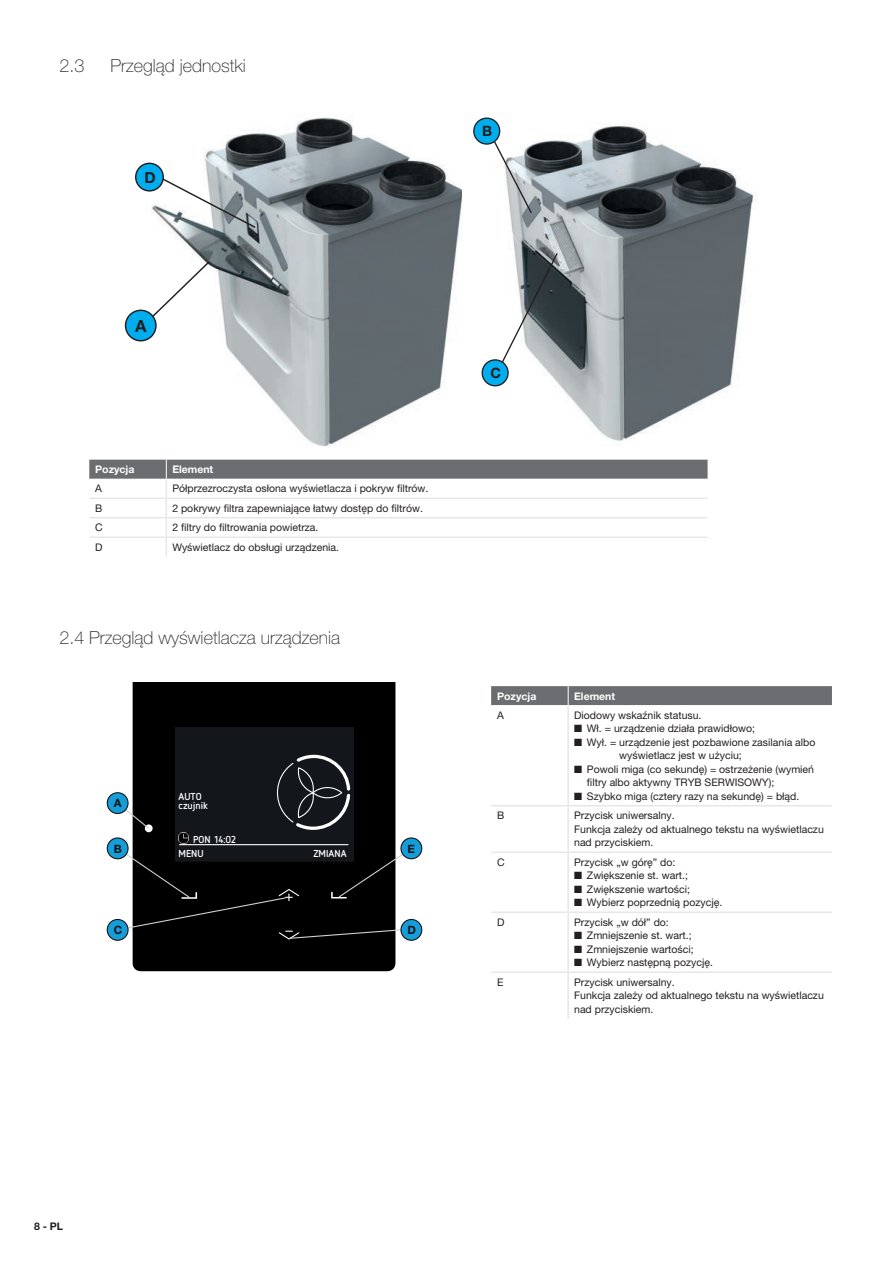
<style>
.page{position:relative;width:893px;height:1263px;background:#fff}
.page>*{position:absolute;margin:0;border:0;box-sizing:border-box;transform-origin:0 0}
.t1{font:100 18px "Helvetica Neue LT Pro";color:#231f20}
.t2{font:700 16.8px "Helvetica Neue LT Pro";color:#231f20}
.t3{font:700 15.15px "Helvetica Neue LT Pro";color:#231f20}
.t4{font:700 14.25px "Helvetica Neue LT Pro";color:#231f20}
.t5{font:700 11.4px "Helvetica Neue LT Pro";color:#111314}
.t6{font:10.5px/13.5px "Helvetica Neue LT Pro";color:#231f20}
.t7{font:700 10.5px "Helvetica Neue LT Pro";color:#fff}
.t8{font:700 10.5px "Helvetica Neue LT Pro";color:#231f20}
.t9{font:700 10.05px/9.3px "Netto OT";color:#fff}
</style>
<div class="page">
<img style="left:146px;top:117px;width:316px;height:330px">
<svg style="left:146px;top:169px;width:111px;height:60px"></svg>
<div style="left:136px;top:163px;width:27px;height:28px;background:#00aeef;border-radius:50%"></div>
<div style="left:135px;top:163px;width:29px;height:29px;border:1px solid #231f20;border-radius:50%"></div>
<svg style="left:138px;top:260px;width:73px;height:71px"></svg>
<div style="left:126px;top:310px;width:30px;height:31px;background:#00aeef;border-radius:50%"></div>
<div style="left:125px;top:310px;width:32px;height:31px;border:1px solid #231f20;border-radius:50%"></div>
<img style="left:473px;top:119px;width:284px;height:322px">
<svg style="left:487px;top:129px;width:46px;height:86px"></svg>
<div style="left:474px;top:118px;width:26px;height:26px;background:#00aeef;border-radius:50%"></div>
<div style="left:473px;top:117px;width:27px;height:28px;border:1px solid #231f20;border-radius:50%"></div>
<svg style="left:495px;top:252px;width:64px;height:122px"></svg>
<div style="left:482px;top:360px;width:26px;height:26px;background:#00aeef;border-radius:50%"></div>
<div style="left:482px;top:359px;width:27px;height:27px;border:1px solid #231f20;border-radius:50%"></div>
<svg style="left:89px;top:460px;width:619px;height:97px"></svg>
<div style="left:133px;top:682px;width:262px;height:289px;background:#000001"></div>
<div style="left:175px;top:727px;width:178px;height:134px;background:#13161b"></div>
<div style="left:107px;top:793px;width:21px;height:20px;background:#149dd9;border-radius:50%"></div>
<div style="left:107px;top:792px;width:22px;height:22px;border:1px solid #111314;border-radius:50%"></div>
<div style="left:107px;top:838px;width:21px;height:21px;background:#149dd9;border-radius:50%"></div>
<div style="left:107px;top:837px;width:22px;height:22px;border:1px solid #111314;border-radius:50%"></div>
<div style="left:107px;top:919px;width:21px;height:21px;background:#149dd9;border-radius:50%"></div>
<div style="left:107px;top:919px;width:22px;height:22px;border:1px solid #111314;border-radius:50%"></div>
<svg style="left:116px;top:753px;width:297px;height:186px"></svg>
<div style="left:401px;top:838px;width:21px;height:21px;background:#149dd9;border-radius:50%"></div>
<div style="left:400px;top:837px;width:22px;height:22px;border:1px solid #111314;border-radius:50%"></div>
<div style="left:401px;top:919px;width:21px;height:21px;background:#149dd9;border-radius:50%"></div>
<div style="left:400px;top:919px;width:22px;height:22px;border:1px solid #111314;border-radius:50%"></div>
<div style="left:491px;top:686px;width:341px;height:19px;background:#6c6d70"></div>
<hr style="left:567px;top:706px;width:2px;height:99px;background:#e6e7e9">
<hr style="left:491px;top:805px;width:77px;height:1px;background:#e6e7e9">
<hr style="left:568px;top:805px;width:264px;height:1px;background:#e6e7e9">
<hr style="left:567px;top:806px;width:2px;height:45px;background:#e6e7e9">
<hr style="left:491px;top:851px;width:77px;height:2px;background:#e6e7e9">
<hr style="left:568px;top:851px;width:264px;height:2px;background:#e6e7e9">
<hr style="left:567px;top:853px;width:2px;height:58px;background:#e6e7e9">
<hr style="left:491px;top:911px;width:77px;height:2px;background:#e6e7e9">
<hr style="left:568px;top:911px;width:264px;height:2px;background:#e6e7e9">
<hr style="left:567px;top:913px;width:2px;height:58px;background:#e6e7e9">
<hr style="left:491px;top:971px;width:77px;height:2px;background:#e6e7e9">
<hr style="left:568px;top:971px;width:264px;height:2px;background:#e6e7e9">
<hr style="left:567px;top:973px;width:2px;height:46px;background:#e6e7e9">
<h1 class="t1" style="left:60px;top:56px;width:27px">2.3</h1>
<h1 class="t1" style="left:111px;top:56px;width:137px">Przegląd jednostki</h1>
<h3 class="t3" style="left:144px;top:168px;width:13px">D</h3>
<h2 class="t2" style="left:135px;top:315px;width:13px">A</h2>
<p class="t7" style="left:95px;top:463px;width:41px">Pozycja</p>
<p class="t7" style="left:172px;top:463px;width:43px">Element</p>
<p class="t6" style="left:95px;top:482px;width:8px">A</p>
<p class="t6" style="left:172px;top:482px;width:258px">Półprzezroczysta osłona wyświetlacza i pokryw filtrów.</p>
<p class="t6" style="left:95px;top:501px;width:9px">B</p>
<p class="t6" style="left:172px;top:501px;width:252px">2 pokrywy filtra zapewniające łatwy dostęp do filtrów.</p>
<p class="t6" style="left:95px;top:521px;width:9px">C</p>
<p class="t6" style="left:172px;top:521px;width:148px">2 filtry do filtrowania powietrza.</p>
<p class="t6" style="left:95px;top:540px;width:9px">D</p>
<p class="t6" style="left:172px;top:540px;width:168px">Wyświetlacz do obsługi urządzenia.</p>
<h1 class="t1" style="left:60px;top:628px;width:282px">2.4 Przegląd wyświetlacza urządzenia</h1>
<p class="t5" style="left:114px;top:796px;width:9px">A</p>
<p class="t5" style="left:114px;top:841px;width:10px">B</p>
<p class="t5" style="left:114px;top:923px;width:10px">C</p>
<p class="t9" style="left:178px;top:791px;width:31px">AUTO czujnik</p>
<p class="t9" style="left:179px;top:849px;width:27px">MENU</p>
<p class="t9" style="left:313px;top:849px;width:35px">ZMIANA</p>
<p class="t9" style="left:193px;top:835px;width:45px">PON 14:02</p>
<p class="t9" style="left:196px;top:835px;width:12px">Tu</p>
<p class="t9" style="left:325px;top:849px;width:25px">SHIFT</p>
<p class="t5" style="left:408px;top:841px;width:9px">E</p>
<p class="t5" style="left:408px;top:923px;width:10px">D</p>
<h3 class="t4" style="left:482px;top:122px;width:12px">B</h3>
<h3 class="t4" style="left:490px;top:364px;width:12px">C</h3>
<p class="t7" style="left:497px;top:689px;width:41px">Pozycja</p>
<p class="t7" style="left:574px;top:689px;width:43px">Element</p>
<p class="t6" style="left:497px;top:708px;width:8px">A</p>
<p class="t6" style="left:574px;top:708px;width:129px">Diodowy wskaźnik statusu.</p>
<p class="t6" style="left:574px;top:722px;width:182px">■ Wł. = urządzenie działa prawidłowo;</p>
<p class="t6" style="left:619px;top:735px;width:198px;text-indent:-45px">■ Wył. = urządzenie jest pozbawione zasilania albo wyświetlacz jest w użyciu;</p>
<p class="t6" style="left:587px;top:762px;width:229px;text-indent:-13px">■ Powoli miga (co sekundę) = ostrzeżenie (wymień filtry albo aktywny TRYB SERWISOWY);</p>
<p class="t6" style="left:574px;top:789px;width:227px">■ Szybko miga (cztery razy na sekundę) = błąd.</p>
<p class="t6" style="left:497px;top:809px;width:9px">B</p>
<p class="t6" style="left:574px;top:809px;width:251px">Przycisk uniwersalny.<br>Funkcja zależy od aktualnego tekstu na wyświetlaczu nad przyciskiem.</p>
<p class="t6" style="left:497px;top:855px;width:9px">C</p>
<p class="t6" style="left:574px;top:855px;width:103px">Przycisk „w górę” do:</p>
<p class="t6" style="left:574px;top:869px;width:115px">■ Zwiększenie st. wart.;</p>
<p class="t6" style="left:574px;top:882px;width:117px">■ Zwiększenie wartości;</p>
<p class="t6" style="left:574px;top:896px;width:150px">■ Wybierz poprzednią pozycję.</p>
<p class="t6" style="left:497px;top:915px;width:9px">D</p>
<p class="t6" style="left:574px;top:915px;width:96px">Przycisk „w dół” do:</p>
<p class="t6" style="left:574px;top:929px;width:119px">■ Zmniejszenie st. wart.;</p>
<p class="t6" style="left:574px;top:942px;width:121px">■ Zmniejszenie wartości;</p>
<p class="t6" style="left:574px;top:956px;width:140px">■ Wybierz następną pozycję.</p>
<p class="t6" style="left:497px;top:975px;width:8px">E</p>
<p class="t6" style="left:574px;top:975px;width:251px">Przycisk uniwersalny.<br>Funkcja zależy od aktualnego tekstu na wyświetlaczu nad przyciskiem.</p>
<p class="t8" style="left:34px;top:1220px;width:31px">8 - PL</p>
</div>
